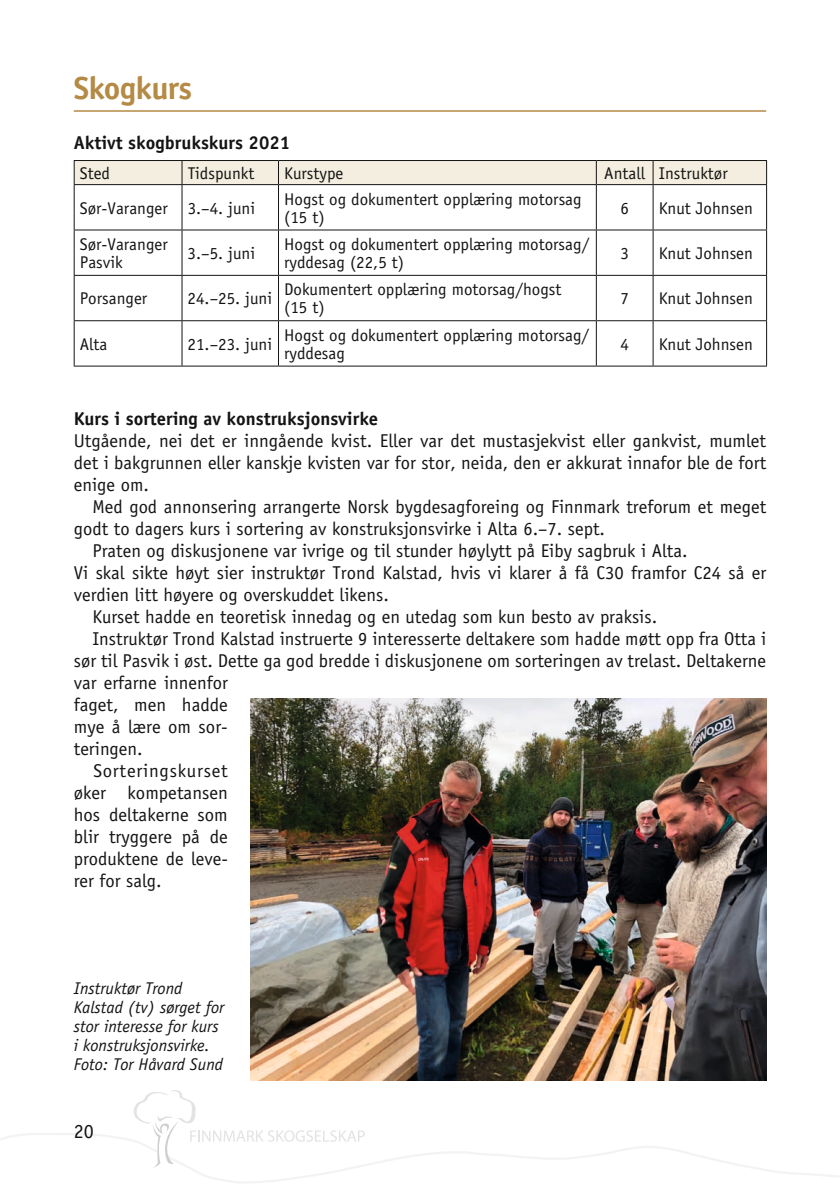
<style>
.page{position:relative;width:840px;height:1191px;background:#fff}
.page>*{position:absolute;margin:0;border:0;box-sizing:border-box;transform-origin:0 0}
.t1{font:700 32px "Officina Alta";letter-spacing:-.025em;color:#b48a44}
.t2{font:20px "Officina Alta";color:#131413}
.t3{font:18.6px/22px "Officina Alta";color:#131413;text-align:justify}
.t4{font:700 18.6px "Officina Alta";color:#131413}
.t5{font:18.6px "Officina Alta";letter-spacing:.04em;color:#131413}
.t6{font:17px/18px "Officina Alta";color:#131413}
.t7{font:italic 17px/19px "Officina Alta";color:#131413}
</style>
<div class="page">
<svg style="left:0;top:1090px;width:839px;height:93px"></svg>
<hr style="left:74px;top:110px;width:691px;height:2px;background:#b48a44">
<div style="left:74px;top:160px;width:692px;height:24px;background:#f4eee0"></div>
<hr style="left:74px;top:184px;width:108px;height:1px;background:#131413">
<hr style="left:74px;top:185px;width:1px;height:45px;background:#131413">
<hr style="left:182px;top:184px;width:96px;height:1px;background:#131413">
<hr style="left:181px;top:185px;width:1px;height:45px;background:#131413">
<hr style="left:278px;top:184px;width:318px;height:1px;background:#131413">
<hr style="left:278px;top:185px;width:1px;height:45px;background:#131413">
<hr style="left:596px;top:184px;width:56px;height:1px;background:#131413">
<hr style="left:595px;top:185px;width:1px;height:45px;background:#131413">
<hr style="left:652px;top:184px;width:114px;height:1px;background:#131413">
<hr style="left:652px;top:185px;width:1px;height:45px;background:#131413">
<hr style="left:765px;top:185px;width:1px;height:45px;background:#131413">
<hr style="left:74px;top:230px;width:108px;height:1px;background:#131413">
<hr style="left:74px;top:230px;width:1px;height:45px;background:#131413">
<hr style="left:182px;top:230px;width:96px;height:1px;background:#131413">
<hr style="left:181px;top:230px;width:1px;height:45px;background:#131413">
<hr style="left:278px;top:230px;width:318px;height:1px;background:#131413">
<hr style="left:278px;top:230px;width:1px;height:45px;background:#131413">
<hr style="left:596px;top:230px;width:56px;height:1px;background:#131413">
<hr style="left:595px;top:230px;width:1px;height:45px;background:#131413">
<hr style="left:652px;top:230px;width:114px;height:1px;background:#131413">
<hr style="left:652px;top:230px;width:1px;height:45px;background:#131413">
<hr style="left:765px;top:230px;width:1px;height:45px;background:#131413">
<hr style="left:74px;top:275px;width:108px;height:1px;background:#131413">
<hr style="left:74px;top:276px;width:1px;height:44px;background:#131413">
<hr style="left:182px;top:275px;width:96px;height:1px;background:#131413">
<hr style="left:181px;top:276px;width:1px;height:44px;background:#131413">
<hr style="left:278px;top:275px;width:318px;height:1px;background:#131413">
<hr style="left:278px;top:276px;width:1px;height:44px;background:#131413">
<hr style="left:596px;top:275px;width:56px;height:1px;background:#131413">
<hr style="left:595px;top:276px;width:1px;height:44px;background:#131413">
<hr style="left:652px;top:275px;width:114px;height:1px;background:#131413">
<hr style="left:652px;top:276px;width:1px;height:44px;background:#131413">
<hr style="left:765px;top:276px;width:1px;height:44px;background:#131413">
<hr style="left:74px;top:320px;width:108px;height:1px;background:#131413">
<hr style="left:74px;top:321px;width:1px;height:45px;background:#131413">
<hr style="left:182px;top:320px;width:96px;height:1px;background:#131413">
<hr style="left:181px;top:321px;width:1px;height:45px;background:#131413">
<hr style="left:278px;top:320px;width:318px;height:1px;background:#131413">
<hr style="left:278px;top:321px;width:1px;height:45px;background:#131413">
<hr style="left:596px;top:320px;width:56px;height:1px;background:#131413">
<hr style="left:595px;top:321px;width:1px;height:45px;background:#131413">
<hr style="left:652px;top:320px;width:114px;height:1px;background:#131413">
<hr style="left:652px;top:321px;width:1px;height:45px;background:#131413">
<hr style="left:765px;top:321px;width:1px;height:45px;background:#131413">
<hr style="left:74px;top:366px;width:108px;height:1px;background:#131413">
<hr style="left:182px;top:366px;width:96px;height:1px;background:#131413">
<hr style="left:278px;top:366px;width:318px;height:1px;background:#131413">
<hr style="left:596px;top:366px;width:56px;height:1px;background:#131413">
<hr style="left:652px;top:366px;width:114px;height:1px;background:#131413">
<img style="left:250px;top:698px;width:515px;height:382px">
<h1 class="t1" style="left:74px;top:68px;width:120px">Skogkurs</h1>
<p class="t4" style="left:74px;top:131px;width:218px">Aktivt skogbrukskurs 2021</p>
<p class="t6" style="left:80px;top:164px;width:32px">Sted</p>
<p class="t6" style="left:187px;top:164px;width:68px">Tidspunkt</p>
<p class="t6" style="left:284px;top:164px;width:61px">Kurstype</p>
<p class="t6" style="left:604px;top:164px;width:125px">Antall Instruktør</p>
<p class="t6" style="left:80px;top:199px;width:177px">Sør-Varanger 3.–4. juni</p>
<p class="t6" style="left:284px;top:190px;width:299px">Hogst og dokumentert opplæring motorsag (15 t)</p>
<p class="t6" style="left:620px;top:199px;width:10px">6</p>
<p class="t6" style="left:658px;top:199px;width:96px">Knut Johnsen</p>
<p class="t6" style="left:80px;top:235px;width:89px">Sør-Varanger<br>Pasvik</p>
<p class="t6" style="left:187px;top:244px;width:69px">3.–5. juni</p>
<p class="t6" style="left:284px;top:235px;width:306px">Hogst og dokumentert opplæring motorsag/ ryddesag (22,5 t)</p>
<p class="t6" style="left:620px;top:244px;width:10px">3</p>
<p class="t6" style="left:658px;top:244px;width:96px">Knut Johnsen</p>
<p class="t6" style="left:80px;top:290px;width:69px">Porsanger</p>
<p class="t6" style="left:187px;top:290px;width:86px">24.–25. juni</p>
<p class="t6" style="left:284px;top:281px;width:279px">Dokumentert opplæring motorsag/hogst (15 t)</p>
<p class="t6" style="left:620px;top:290px;width:10px">7</p>
<p class="t6" style="left:658px;top:290px;width:96px">Knut Johnsen</p>
<p class="t6" style="left:80px;top:335px;width:29px">Alta</p>
<p class="t6" style="left:187px;top:335px;width:86px">21.–23. juni</p>
<p class="t6" style="left:284px;top:326px;width:306px">Hogst og dokumentert opplæring motorsag/ ryddesag</p>
<p class="t6" style="left:620px;top:335px;width:10px">4</p>
<p class="t6" style="left:658px;top:335px;width:96px">Knut Johnsen</p>
<p class="t4" style="left:74px;top:406px;width:306px">Kurs i sortering av konstruksjonsvirke</p>
<p class="t3" style="left:74px;top:429px;width:693px">Utgående, nei det er inngående kvist. Eller var det mustasjekvist eller gankvist, mumlet det i bakgrunnen eller kanskje kvisten var for stor, neida, den er akkurat innafor ble de fort enige om.</p>
<p class="t3" style="left:92px;top:495px;width:675px">Med god annonsering arrangerte Norsk bygdesagforeing og Finnmark treforum et meget</p>
<p class="t3" style="left:74px;top:517px;width:532px">godt to dagers kurs i sortering av konstruksjonsvirke i Alta 6.–7. sept.</p>
<p class="t3" style="left:92px;top:539px;width:596px">Praten og diskusjonene var ivrige og til stunder høylytt på Eiby sagbruk i Alta.</p>
<p class="t3" style="left:74px;top:561px;width:693px">Vi skal sikte høyt sier instruktør Trond Kalstad, hvis vi klarer å få C30 framfor C24 så er</p>
<p class="t3" style="left:74px;top:583px;width:316px">verdien litt høyere og overskuddet likens.</p>
<p class="t3" style="left:92px;top:605px;width:566px">Kurset hadde en teoretisk innedag og en utedag som kun besto av praksis.</p>
<p class="t3" style="left:92px;top:627px;width:675px">Instruktør Trond Kalstad instruerte 9 interesserte deltakere som hadde møtt opp fra Otta i</p>
<p class="t3" style="left:74px;top:649px;width:693px">sør til Pasvik i øst. Dette ga god bredde i diskusjonene om sorteringen av trelast. Deltakerne</p>
<p class="t3" style="left:74px;top:671px;width:155px">var erfarne innenfor</p>
<p class="t3" style="left:74px;top:693px;width:155px">faget, men hadde</p>
<p class="t3" style="left:74px;top:715px;width:155px">mye å lære om sor-</p>
<p class="t3" style="left:74px;top:737px;width:70px">teringen.</p>
<p class="t5" style="left:93px;top:759px;width:136px">Sorteringskurset</p>
<p class="t3" style="left:74px;top:781px;width:155px">øker kompetansen</p>
<p class="t3" style="left:74px;top:803px;width:155px">hos deltakerne som</p>
<p class="t3" style="left:74px;top:825px;width:155px">blir tryggere på de</p>
<p class="t3" style="left:74px;top:847px;width:155px">produktene de leve-</p>
<p class="t3" style="left:74px;top:869px;width:89px">rer for salg.</p>
<p class="t7" style="left:74px;top:978px;width:152px">Instruktør Trond<br>Kalstad (tv) sørget for stor interesse for kurs i konstruksjonsvirke.<br>Foto: Tor Håvard Sund</p>
<p class="t2" style="left:74px;top:1119px;width:21px">20</p>
</div>
